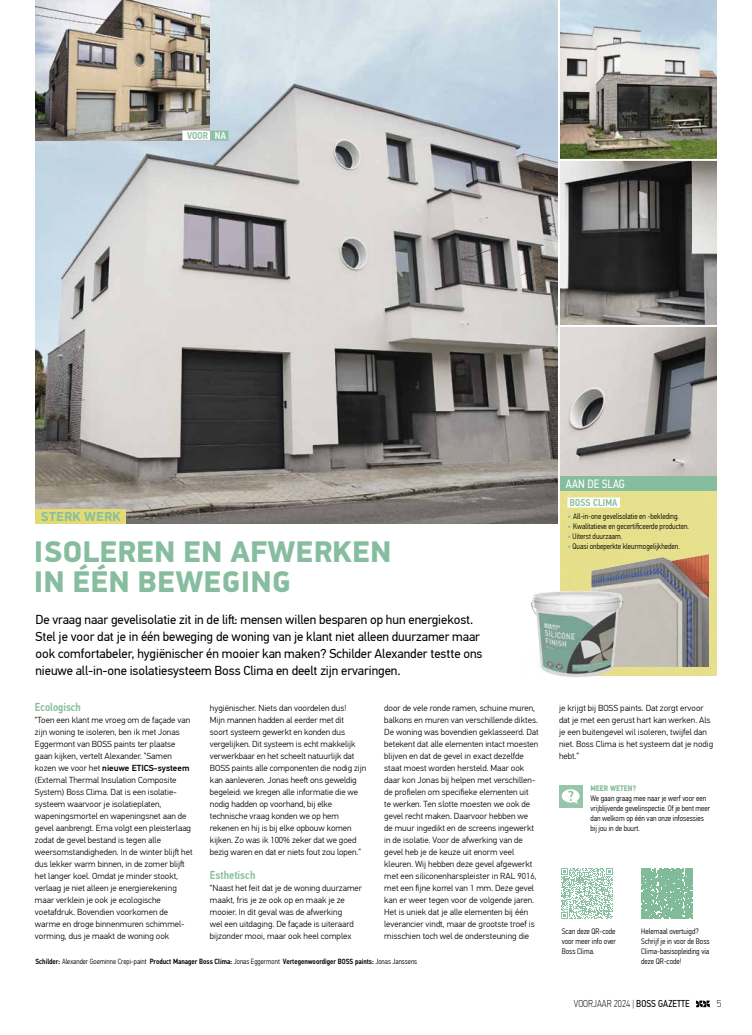
<style>
.page{position:relative;width:752px;height:1035px;background:#fff}
.page>*{position:absolute;margin:0;border:0;box-sizing:border-box;transform-origin:0 0}
.t1{font:900 30px/30px "PFDIN Display Pro";letter-spacing:.015em;color:#85bd9e}
.t2{font:13px/17px "PF Din Text Pro";letter-spacing:-.005em;color:#000}
.t3{font:700 13px "PFDIN Display Pro";letter-spacing:.035em;color:#85bd9e}
.t4{font:12px "PF Din Text Cond Pro";color:#fff}
.t5{font:500 11.5px "PF Din Text Cond Pro";color:#85bd9e}
.t6{font:100 10px "PF Din Text Cond Pro";letter-spacing:.005em;color:#000}
.t7{font:500 10px "PF Din Text Cond Pro";letter-spacing:.01em;color:#85bd9e}
.t8{font:100 10px "PFDIN Display Pro";color:#000}
.t9{font:300 8.8px/12px "PF Din Text Pro";color:#000}
.t10{font:300 8px/10px "PF Din Text Cond Pro";color:#000}
.t11{font:700 8px "PF Din Text Cond Pro";color:#85bd9e}
.t12{font:500 7.5px "PF Din Text Cond Pro";color:#000}
.s1{color:#fff}
.s2{font-weight:500}
.s3{font-weight:300}
.s4{font-weight:500;color:#85bd9e}
.s5{font-weight:400}
</style>
<div class="page">
<img style="left:560px;top:327px;width:156px;height:149px">
<img style="left:560px;top:161px;width:156px;height:164px">
<img style="left:560px;top:0;width:156px;height:159px">
<svg style="left:695px;top:1000px;width:14px;height:7px"></svg>
<img style="left:559px;top:785px;width:22px;height:23px">
<svg style="left:561px;top:789px;width:18px;height:15px"></svg>
<img style="left:35px;top:0;width:522px;height:524px">
<div style="left:35px;top:510px;width:91px;height:14px;background:#e2da74"></div>
<img style="left:35px;top:0;width:175px;height:140px">
<svg style="left:561px;top:868px;width:51px;height:51px"></svg>
<svg style="left:641px;top:868px;width:51px;height:51px;background:#8bc0a2"></svg>
<div style="left:182px;top:131px;width:28px;height:10px;background:#fff"></div>
<div style="left:210px;top:131px;width:18px;height:10px;background:#8dc1a6"></div>
<div style="left:560px;top:490px;width:156px;height:185px;background:#e6e08c"></div>
<div style="left:558px;top:476px;width:158px;height:14px;background:#85bd9e"></div>
<div style="left:567px;top:497px;width:52px;height:10px;background:#fff"></div>
<hr style="left:557px;top:0;width:2px;height:687px;background:#fff">
<img style="left:586px;top:544px;width:122px;height:122px">
<img style="left:530px;top:580px;width:111px;height:97px">
<p class="t7" style="left:187px;top:130px;width:40px">VOOR <span class="s1">NA</span></p>
<h2 class="t3" style="left:41px;top:509px;width:81px">STERK WERK</h2>
<h1 class="t1" style="left:34px;top:538px;width:359px">ISOLEREN EN AFWERKEN<br>IN ÉÉN BEWEGING</h1>
<p class="t2" style="left:35px;top:611px;width:448px">De vraag naar gevelisolatie zit in de lift: mensen willen besparen op hun energiekost.<br>Stel je voor dat je in één beweging de woning van je klant niet alleen duurzamer maar ook comfortabeler, hygiënischer én mooier kan maken? Schilder Alexander testte ons nieuwe all-in-one isolatiesysteem Boss Clima en deelt zijn ervaringen.</p>
<p class="t9" style="left:210px;top:702px;width:158px">hygiënischer. Niets dan voordelen dus!<br>Mijn mannen hadden al eerder met dit<br>soort systeem gewerkt en konden dus vergelijken. Dit systeem is echt makkelijk verwerkbaar en het scheelt natuurlijk dat BOSS paints alle componenten die nodig zijn kan aanleveren. Jonas heeft ons geweldig begeleid: we kregen alle informatie die we nodig hadden op voorhand, bij elke technische vraag konden we op hem rekenen en hij is bij elke opbouw komen kijken. Zo was ik 100% zeker dat we goed bezig waren en dat er niets fout zou lopen.”</p>
<h3 class="t5" style="left:210px;top:868px;width:47px">Esthetisch</h3>
<p class="t9" style="left:210px;top:882px;width:153px">“Naast het feit dat je de woning duurzamer maakt, fris je ze ook op en maak je ze mooier. In dit geval was de afwerking<br>wel een uitdaging. De façade is uiteraard bijzonder mooi, maar ook heel complex</p>
<h3 class="t5" style="left:35px;top:700px;width:47px">Ecologisch</h3>
<p class="t9" style="left:35px;top:714px;width:159px">“Toen een klant me vroeg om de façade van zijn woning te isoleren, ben ik met Jonas Eggermont van BOSS paints ter plaatse gaan kijken, vertelt Alexander. ”Samen kozen we voor het <span class="s2">nieuwe ETICS-systeem </span>(External Thermal Insulation Composite System) Boss Clima. Dat is een isolatie&shy;systeem waarvoor je isolatieplaten, wapeningsmortel en wapeningsnet aan de gevel aanbrengt. Erna volgt een pleisterlaag zodat de gevel bestand is tegen alle weersomstandigheden. In de winter blijft het dus lekker warm binnen, in de zomer blijft het langer koel. Omdat je minder stookt, verlaag je niet alleen je energierekening maar verklein je ook je ecologische voetafdruk. Bovendien voorkomen de warme en droge binnenmuren schimmel&shy;vorming, dus je maakt de woning ook</p>
<p class="t9" style="left:384px;top:702px;width:156px">door de vele ronde ramen, schuine muren, balkons en muren van verschillende diktes.<br>De woning was bovendien geklasseerd. Dat betekent dat alle elementen intact moesten blijven en dat de gevel in exact dezelfde staat moest worden hersteld. Maar ook daar kon Jonas bij helpen met verschillen&shy;de profielen om specifieke elementen uit<br>te werken. Ten slotte moesten we ook de gevel recht maken. Daarvoor hebben we de muur ingedikt en de screens ingewerkt in de isolatie. Voor de afwerking van de gevel heb je de keuze uit enorm veel kleuren. Wij hebben deze gevel afgewerkt met een siliconenharspleister in RAL 9016, met een fijne korrel van 1 mm. Deze gevel kan er weer tegen voor de volgende jaren.<br>Het is uniek dat je alle elementen bij één leverancier vindt, maar de grootste troef is misschien toch wel de ondersteuning die</p>
<p class="t12" style="left:35px;top:957px;width:383px">Schilder: <span class="s3">Alexander Goeminne Crepi-paint</span> Product Manager Boss Clima: <span class="s3">Jonas Eggermont</span> Vertegenwoordiger BOSS paints: <span class="s3">Jonas Janssens</span></p>
<h3 class="t4" style="left:565px;top:476px;width:61px">AAN DE SLAG</h3>
<p class="t7" style="left:569px;top:496px;width:49px">BOSS CLIMA</p>
<p class="t10" style="left:567px;top:511px;width:113px"><span class="s4">•</span> All-in-one gevelisolatie en -bekleding.</p>
<p class="t10" style="left:567px;top:521px;width:123px"><span class="s4">•</span> Kwalitatieve en gecertificeerde producten.</p>
<p class="t10" style="left:567px;top:531px;width:56px"><span class="s4">•</span> Uiterst duurzaam.</p>
<p class="t10" style="left:567px;top:541px;width:114px"><span class="s4">•</span> Quasi onbeperkte kleurmogelijkheden.</p>
<p class="t9" style="left:558px;top:702px;width:156px">je krijgt bij BOSS paints. Dat zorgt ervoor dat je met een gerust hart kan werken. Als je een buitengevel wil isoleren, twijfel dan niet. Boss Clima is het systeem dat je nodig hebt.”</p>
<p class="t11" style="left:590px;top:783px;width:47px">MEER WETEN?</p>
<p class="t10" style="left:590px;top:793px;width:121px">We gaan graag mee naar je werf voor een vrijblijvende gevelinspectie. Of je bent meer dan welkom op één van onze infosessies bij jou in de buurt.</p>
<p class="t10" style="left:561px;top:926px;width:56px;text-align:justify">Scan deze QR-code voor meer info over Boss Clima.</p>
<p class="t10" style="left:641px;top:926px;width:70px">Helemaal overtuigd?<br>Schrijf je in voor de Boss<br>Clima-basisopleiding via deze QR-code!</p>
<p class="t6" style="left:573px;top:998px;width:117px">VOORJAAR 2024 | <span class="s5">BOSS GAZETTE</span></p>
<p class="t8" style="left:716px;top:998px;width:6px">5</p>
</div>
